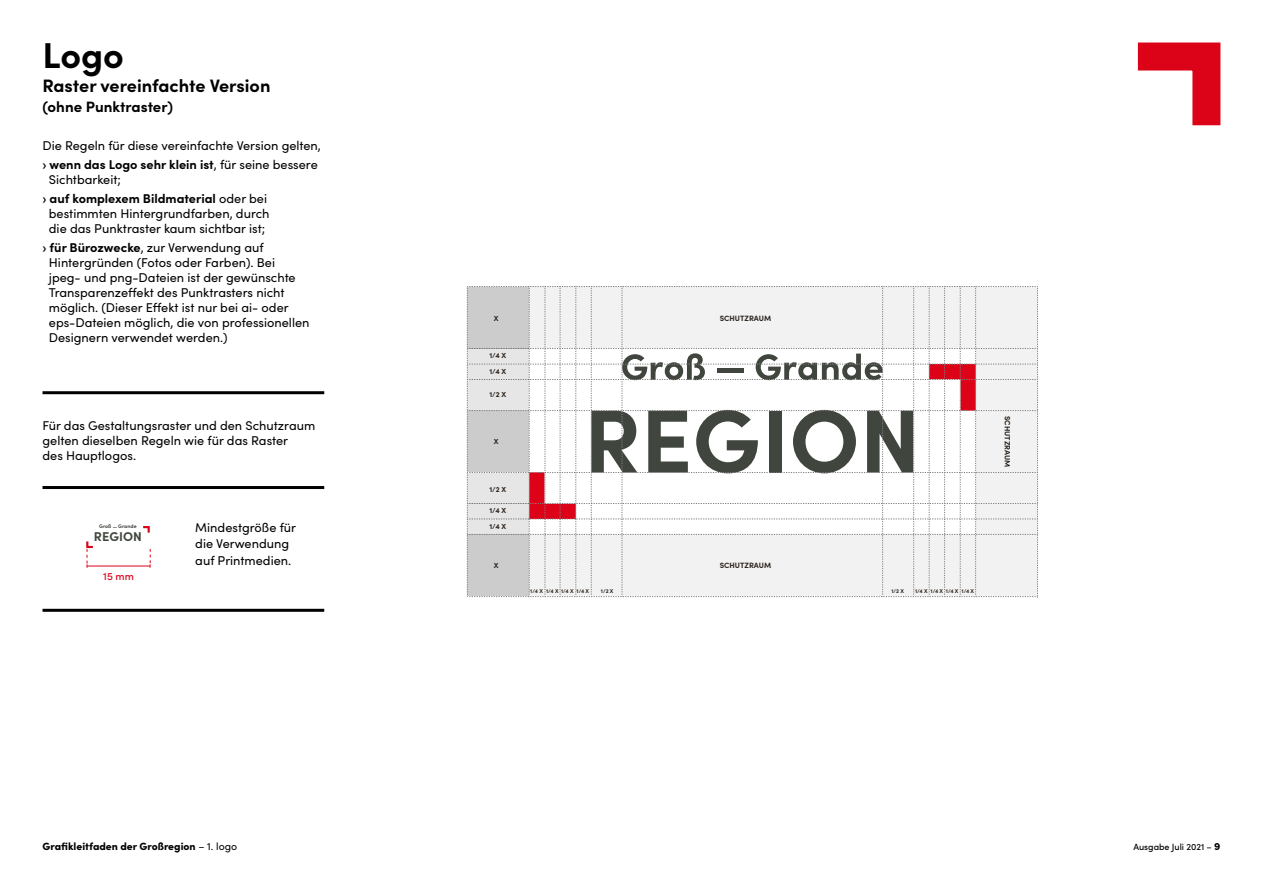
<style>
.page{position:relative;width:1263px;height:893px;background:#fff}
.page>*{position:absolute;margin:0;border:0;box-sizing:border-box;transform-origin:0 0}
.t1{font:700 36px "Sofia Pro";color:#000}
.t2{font:700 18px "Sofia Pro";color:#000}
.t3{font:700 15px "Sofia Pro";color:#000}
.t4{font:12.75px/15px "Sofia Pro";color:#000}
.t5{font:700 12.75px/19.2px "Sofia Pro";color:#000}
.t6{font:700 12.75px "Sofia Pro";color:#40463e}
.t7{font:900 10.5px "Sofia Pro";color:#000}
.t8{font:500 10.5px "Sofia Pro";color:#dc0217}
.t9{font:500 9px "Sofia Pro";color:#000}
.t10{font:700 7.65px "Sofia Pro";color:#2a211a}
.t11{font:700 7.35px "Sofia Pro";color:#2a211a}
.t12{font:700 5.55px "Sofia Pro";color:#2a211a}
.t13{font:700 5.25px "Sofia Pro";color:#40463e}
.s1{font-weight:700}
.s2{font-weight:400}
.s3{font-weight:900;font-size:10.5px}
</style>
<div class="page">
<svg style="left:467px;top:286px;width:571px;height:312px"></svg>
<svg style="left:143px;top:526px;width:7px;height:7px"></svg>
<hr style="left:87px;top:566px;width:63px;height:1px;background:#dc0217">
<hr style="left:43px;top:486px;width:281px;height:3px;background:#000">
<hr style="left:43px;top:609px;width:281px;height:3px;background:#000">
<hr style="left:43px;top:391px;width:281px;height:3px;background:#000">
<svg style="left:150px;top:549px;width:1px;height:19px"></svg>
<svg style="left:86px;top:541px;width:9px;height:27px"></svg>
<svg style="left:1137px;top:42px;width:84px;height:84px"></svg>
<h1 class="t1" style="left:43px;top:28px;width:83px">Logo</h1>
<h2 class="t2" style="left:43px;top:72px;width:229px">Raster vereinfachte Version</h2>
<p class="t3" style="left:43px;top:95px;width:132px">(ohne Punktraster)</p>
<p class="t4" style="left:43px;top:135px;width:280px;line-height:19.2px">Die Regeln für diese vereinfachte Version gelten, <span class="s1">› wenn das Logo sehr klein ist</span>, für seine bessere</p>
<p class="t5" style="left:43px;top:169px;width:226px;text-indent:6px"><span class="s2">Sichtbarkeit;<br></span>› auf komplexem Bildmaterial <span class="s2">oder bei</span></p>
<p class="t4" style="left:49px;top:205px;width:222px">bestimmten Hintergrundfarben, durch die das Punktraster kaum sichtbar ist;</p>
<p class="t4" style="left:49px;top:240px;width:262px;text-indent:-6px"><span class="s1">› für Bürozwecke</span>, zur Verwendung auf Hintergründen (Fotos oder Farben). Bei jpeg- und png-Dateien ist der gewünschte Transparenzeffekt des Punktrasters nicht möglich. (Dieser Effekt ist nur bei ai- oder eps-Dateien möglich, die von professionellen Designern verwendet werden.)</p>
<p class="t4" style="left:43px;top:417px;width:274px">Für das Gestaltungsraster und den Schutzraum gelten dieselben Regeln wie für das Raster<br>des Hauptlogos.</p>
<p class="t13" style="left:99px;top:522px;width:39px">Groß — Grande</p>
<p class="t6" style="left:94px;top:527px;width:49px">REGION</p>
<p class="t8" style="left:103px;top:569px;width:32px">15 mm</p>
<p class="t4" style="left:195px;top:518px;width:102px;line-height:16.5px">Mindestgröße für die Verwendung auf Printmedien.</p>
<p class="t11" style="left:494px;top:312px;width:6px">X</p>
<p class="t11" style="left:489px;top:350px;width:18px">1/4 X</p>
<p class="t11" style="left:489px;top:365px;width:18px">1/4 X</p>
<p class="t11" style="left:489px;top:389px;width:18px">1/2 X</p>
<p class="t11" style="left:494px;top:436px;width:6px">X</p>
<p class="t11" style="left:489px;top:483px;width:18px">1/2 X</p>
<p class="t11" style="left:489px;top:505px;width:18px">1/4 X</p>
<p class="t11" style="left:489px;top:520px;width:18px">1/4 X</p>
<p class="t11" style="left:494px;top:559px;width:6px">X</p>
<p class="t10" style="left:720px;top:312px;width:53px">SCHUTZRAUM</p>
<p class="t10" style="left:720px;top:560px;width:53px">SCHUTZRAUM</p>
<p class="t12" style="left:530px;top:587px;width:14px">1/4 X</p>
<p class="t12" style="left:546px;top:587px;width:45px">1/4 X 1/4 X 1/4 X</p>
<p class="t12" style="left:915px;top:587px;width:61px">1/4 X 1/4 X 1/4 X 1/4 X</p>
<p class="t12" style="left:601px;top:587px;width:14px">1/2 X</p>
<p class="t12" style="left:891px;top:587px;width:14px">1/2 X</p>
<p class="t10" style="left:1013px;top:416px;width:53px;rotate:90deg">SCHUTZRAUM</p>
<p class="t7" style="left:43px;top:838px;width:196px">Grafikleitfaden der Großregion <span class="s2">– 1. logo</span></p>
<p class="t9" style="left:1133px;top:841px;width:89px">Ausgabe Juli 2021 – <span class="s3">9</span></p>
</div>
